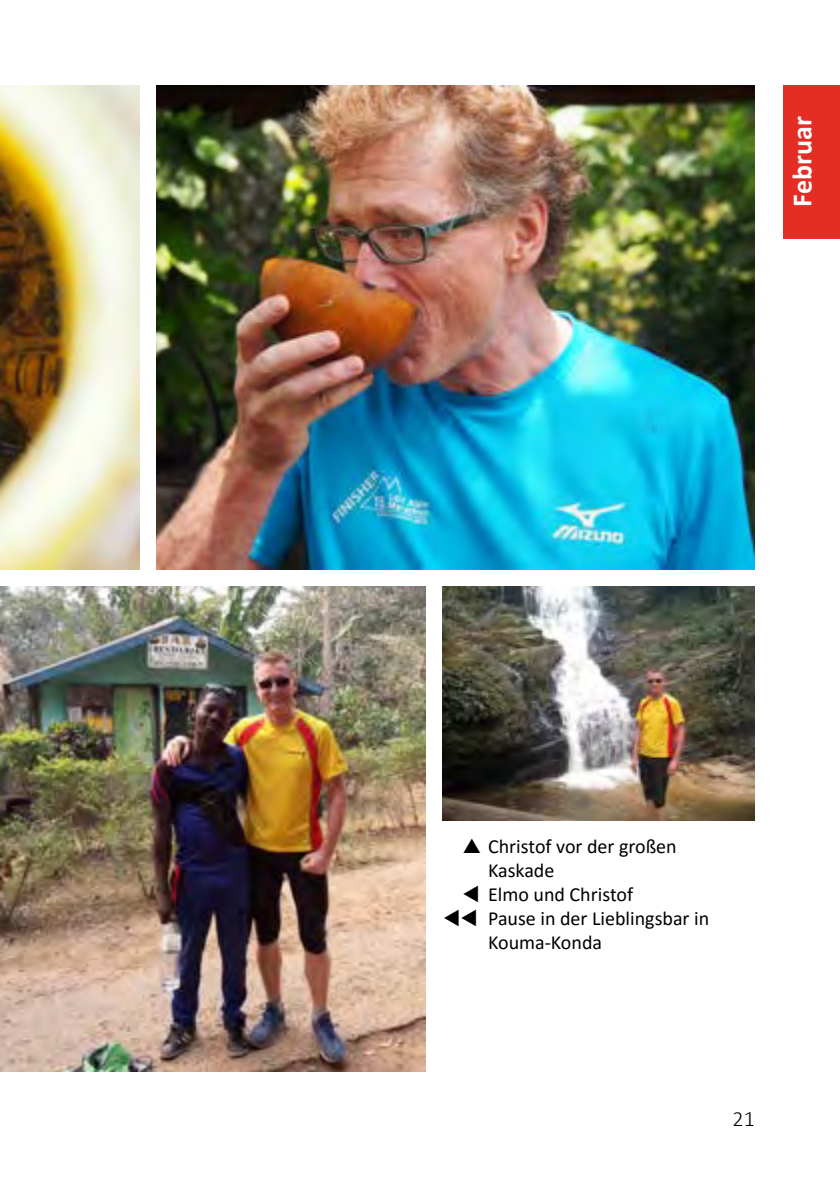
<style>
.page{position:relative;width:840px;height:1191px;background:#fff}
.page>*{position:absolute;margin:0;border:0;box-sizing:border-box;transform-origin:0 0}
.t1{font:700 28px "Calibri";color:#fff}
.t2{font:300 22px "Calibri";color:#000}
.t3{font:20px/24px "Calibri";color:#000}
</style>
<div class="page">
<img style="left:156px;top:85px;width:598px;height:485px">
<img style="left:442px;top:587px;width:312px;height:234px">
<img style="left:0;top:85px;width:139px;height:485px">
<img style="left:0;top:587px;width:425px;height:484px">
<div style="left:782px;top:85px;width:57px;height:153px;background:#e42d25"></div>
<h1 class="t1" style="left:782px;top:207px;width:92px;rotate:-90deg">Februar</h1>
<p class="t3" style="left:488px;top:834px;width:190px">Christof vor der großen<br>Kaskade</p>
<p class="t3" style="left:462px;top:882px;width:172px">▼ Elmo und Christof</p>
<p class="t3" style="left:488px;top:906px;width:222px;text-indent:-45px">▼▼ Pause in der Lieblingsbar in<br>Kouma-Konda</p>
<p class="t2" style="left:732px;top:1104px;width:24px">21</p>
</div>
